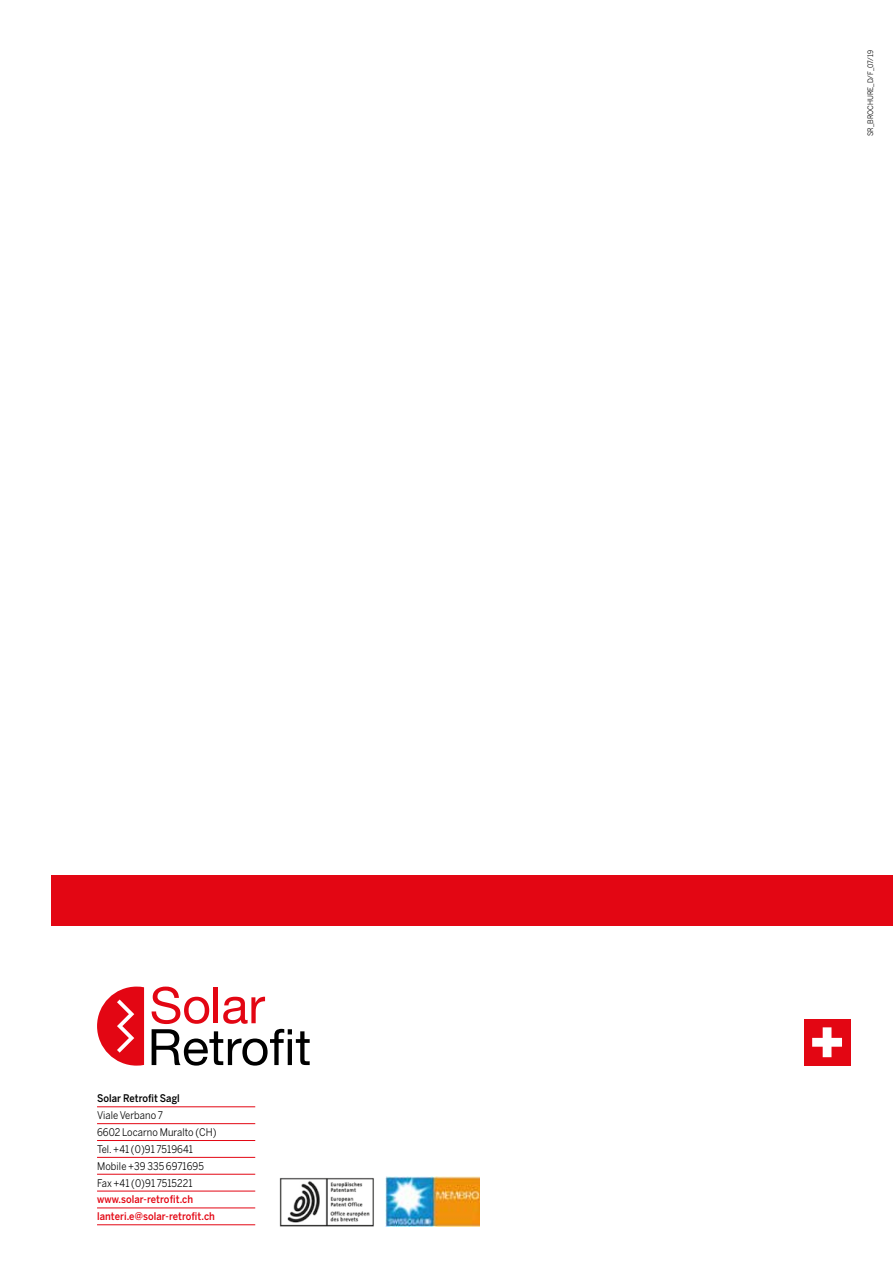
<style>
.page{position:relative;width:893px;height:1263px;background:#fff}
.page>*{position:absolute;margin:0;border:0;box-sizing:border-box;transform-origin:0 0}
.t1{font:10.5px/16.8px "Benton Sans";letter-spacing:.01em;color:#000;scale:.9 1}
.t2{font:500 10.5px/16.8px "Benton Sans";letter-spacing:.01em;color:#e30613;scale:.9 1}
.t3{font:500 10.5px "Benton Sans";letter-spacing:.01em;color:#000;scale:.9 1}
.t4{font:7.5px "Benton Sans";color:#000;scale:.9 1}
</style>
<div class="page">
<svg style="left:152px;top:986px;width:158px;height:79px"></svg>
<svg style="left:97px;top:986px;width:47px;height:79px"></svg>
<div style="left:804px;top:1019px;width:46px;height:46px;background:#e30613"></div>
<svg style="left:812px;top:1027px;width:30px;height:30px"></svg>
<img style="left:279px;top:1177px;width:95px;height:50px">
<img style="left:385px;top:1177px;width:95px;height:49px">
<hr style="left:97px;top:1106px;width:158px;height:1px;background:#e30613">
<hr style="left:97px;top:1123px;width:158px;height:1px;background:#e30613">
<hr style="left:97px;top:1140px;width:158px;height:1px;background:#e30613">
<hr style="left:97px;top:1157px;width:158px;height:1px;background:#e30613">
<hr style="left:97px;top:1174px;width:158px;height:1px;background:#e30613">
<hr style="left:97px;top:1191px;width:158px;height:1px;background:#e30613">
<hr style="left:97px;top:1208px;width:158px;height:1px;background:#e30613">
<hr style="left:97px;top:1224px;width:158px;height:1px;background:#e30613">
<div style="left:51px;top:875px;width:842px;height:51px;background:#e30613"></div>
<p class="t3" style="left:97px;top:1092px;width:94px">Solar Retrofit Sagl</p>
<p class="t1" style="left:97px;top:1107px;width:134px">Viale Verbano 7<br>6602 Locarno Muralto (CH)<br>Tel. +41 (0)91 7519641<br>Mobile +39 335 6971695<br>Fax +41 (0)91 7515221</p>
<p class="t2" style="left:97px;top:1191px;width:133px">www.solar-retrofit.ch lanteri.e@solar-retrofit.ch</p>
<p class="t4" style="left:866px;top:136px;width:97px;rotate:-90deg">SR_BROCHURE_D/F_07/19</p>
</div>
